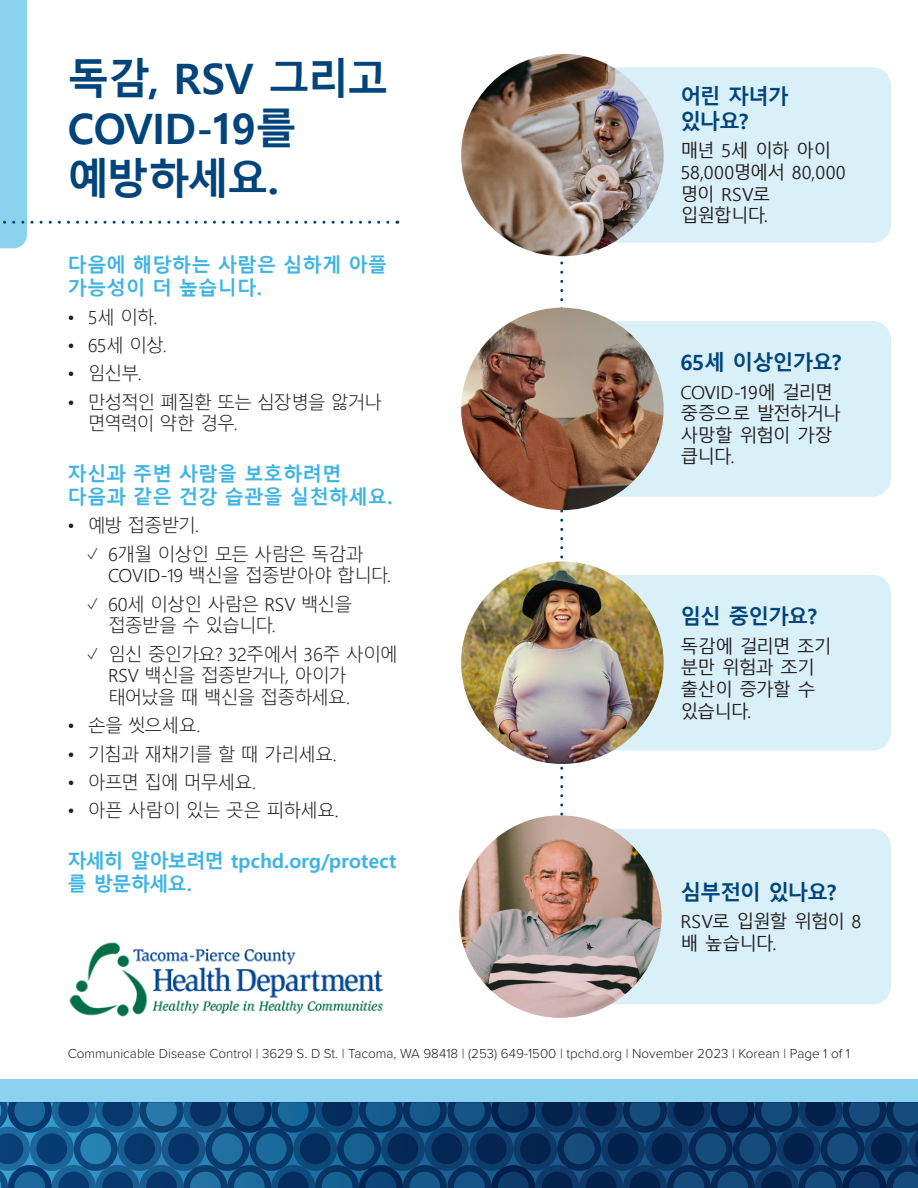
<style>
.page{position:relative;width:918px;height:1188px;background:#fff}
.page>*{position:absolute;margin:0;border:0;box-sizing:border-box;transform-origin:0 0}
.Flyer_Main_head{font:700 42px/50.4px "Malgun Gothic";letter-spacing:-.03em;color:#00447c}
.Flyer_Body_copy{font:700 21px/25.2px "Malgun Gothic";letter-spacing:-.065em;color:#00447c}
.Flyer_Body_copy-2{font:700 21px "Malgun Gothic";letter-spacing:-.04em;color:#00447c}
.Flyer_Subhead{font:700 19.5px/23.4px "Malgun Gothic";color:#3fb4e4}
.t1{font:300 18px/21.6px "Malgun Gothic";letter-spacing:-.06em;color:#231f20}
.Flyer_Body_copy-3{font:18px/21.6px "Malgun Gothic";letter-spacing:-.055em;color:#231f20}
.t2{font:300 13.5px "Proxima Nova";color:#231f20}
.s1{font-family:"Proxima Nova"}
</style>
<div class="page">
<svg style="left:560px;top:256px;width:3px;height:559px"></svg>
<svg style="left:0;top:0;width:388px;height:248px"></svg>
<svg style="left:0;top:1103px;width:918px;height:85px;background:#0e4272"></svg>
<div style="left:0;top:1079px;width:918px;height:24px;background:#8bd2ee"></div>
<div style="left:547px;top:67px;width:344px;height:176px;background:#d9f0f9;border-radius:18px"></div>
<img style="left:461px;top:54px;width:203px;height:202px;border-radius:101px">
<div style="left:547px;top:321px;width:344px;height:176px;background:#d9f0f9;border-radius:18px"></div>
<img style="left:461px;top:308px;width:203px;height:202px;border-radius:101px">
<div style="left:547px;top:575px;width:344px;height:175px;background:#d9f0f9;border-radius:18px"></div>
<img style="left:461px;top:561px;width:203px;height:203px;border-radius:101px">
<div style="left:547px;top:829px;width:344px;height:175px;background:#d9f0f9;border-radius:18px"></div>
<img style="left:459px;top:815px;width:203px;height:203px;border-radius:101px">
<img style="left:69px;top:942px;width:315px;height:75px">
<p class="Flyer_Main_head" style="left:68px;top:53px;width:323px">독감, RSV 그리고<br>COVID-19를 예방하세요.</p>
<p class="Flyer_Subhead" style="left:68px;top:253px;width:321px">다음에 해당하는 사람은 심하게 아플 가능성이 더 높습니다.</p>
<p class="t1" style="left:68px;top:307px;width:91px">• 5세 이하.</p>
<p class="t1" style="left:68px;top:335px;width:101px">• 65세 이상.</p>
<p class="t1" style="left:68px;top:363px;width:76px">• 임신부.</p>
<p class="t1" style="left:88px;top:392px;width:296px;text-indent:-20px">• 만성적인 폐질환 또는 심장병을 앓거나 면역력이 약한 경우.</p>
<p class="Flyer_Subhead" style="left:68px;top:462px;width:327px">자신과 주변 사람을 보호하려면 다음과 같은 건강 습관을 실천하세요.</p>
<p class="t1" style="left:68px;top:515px;width:133px">• 예방 접종받기.</p>
<p class="t1" style="left:108px;top:544px;width:285px;text-indent:-20px"><span class="s1">✓</span> 6개월 이상인 모든 사람은 독감과<br>COVID-19 백신을 접종받아야 합니다.</p>
<p class="t1" style="left:108px;top:594px;width:246px;text-indent:-20px"><span class="s1">✓</span> 60세 이상인 사람은 RSV 백신을 접종받을 수 있습니다.</p>
<p class="t1" style="left:108px;top:644px;width:291px;text-indent:-20px"><span class="s1">✓</span> 임신 중인가요? 32주에서 36주 사이에<br>RSV 백신을 접종받거나, 아이가 태어났을 때 백신을 접종하세요.</p>
<p class="t1" style="left:68px;top:715px;width:135px">• 손을 씻으세요.</p>
<p class="t1" style="left:68px;top:743px;width:271px">• 기침과 재채기를 할 때 가리세요.</p>
<p class="t1" style="left:68px;top:772px;width:190px">• 아프면 집에 머무세요.</p>
<p class="t1" style="left:68px;top:800px;width:273px">• 아픈 사람이 있는 곳은 피하세요.</p>
<p class="Flyer_Subhead" style="left:68px;top:849px;width:330px">자세히 알아보려면 tpchd.org/protect 를 방문하세요.</p>
<p class="Flyer_Body_copy" style="left:680px;top:84px;width:110px">어린 자녀가 있나요?</p>
<p class="Flyer_Body_copy-3" style="left:680px;top:140px;width:167px">매년 5세 이하 아이<br>58,000명에서 80,000 명이 RSV로 입원합니다.</p>
<p class="Flyer_Body_copy-2" style="left:680px;top:350px;width:163px">65세 이상인가요?</p>
<p class="Flyer_Body_copy-3" style="left:680px;top:382px;width:162px">COVID-19에 걸리면 중증으로 발전하거나 사망할 위험이 가장 큽니다.</p>
<p class="Flyer_Body_copy" style="left:680px;top:604px;width:138px">임신 중인가요?</p>
<p class="Flyer_Body_copy-3" style="left:680px;top:636px;width:153px">독감에 걸리면 조기 분만 위험과 조기 출산이 증가할 수 있습니다.</p>
<p class="Flyer_Body_copy" style="left:680px;top:880px;width:158px">심부전이 있나요?</p>
<p class="Flyer_Body_copy-3" style="left:680px;top:911px;width:183px">RSV로 입원할 위험이 8 배 높습니다.</p>
<p class="t2" style="left:68px;top:1043px;width:784px">Communicable Disease Control | 3629 S. D St. | Tacoma, WA 98418 | (253) 649-1500 | tpchd.org | November 2023 | Korean | Page 1 of 1</p>
</div>
